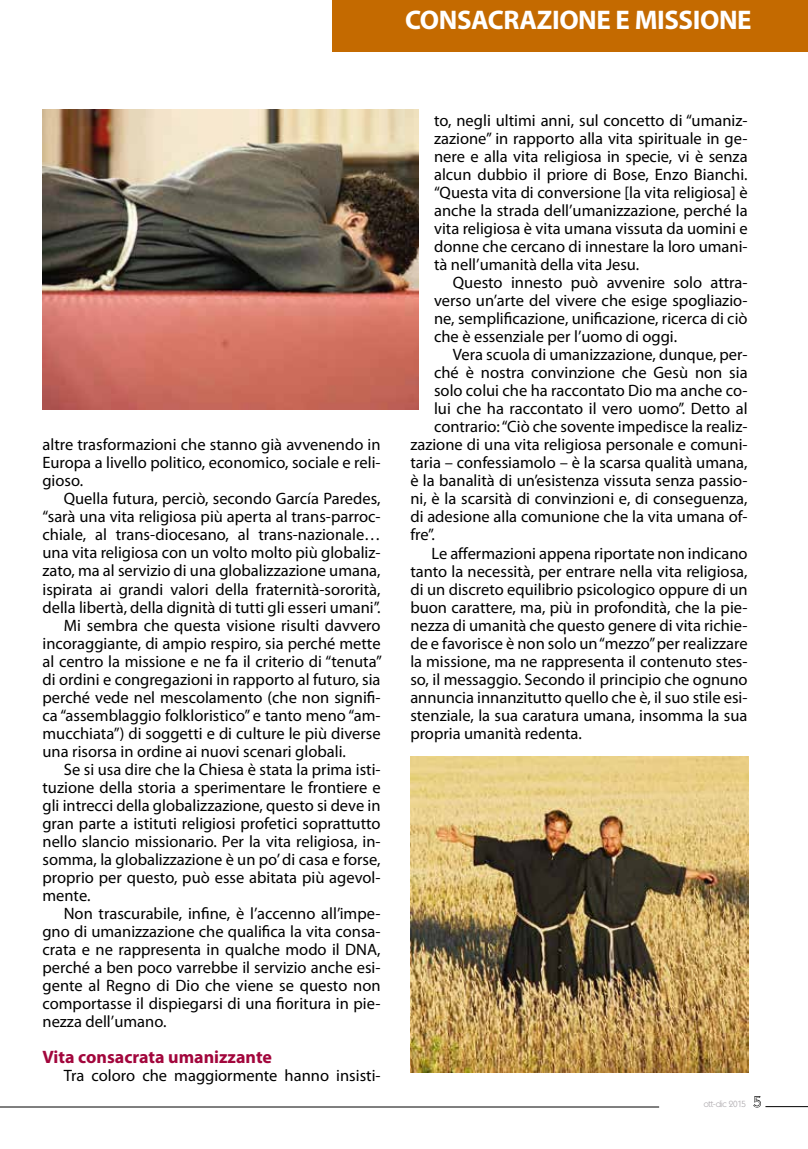
<style>
.page{position:relative;width:808px;height:1149px;background:#fff}
.page>*{position:absolute;margin:0;border:0;box-sizing:border-box;transform-origin:0 0}
.t1{font:700 27px "Myriad Pro";letter-spacing:-.015em;color:#fff}
.t2{font:700 18px "Myriad Pro";color:#a2063c}
.t3{font:16.5px/18px "Myriad Pro";color:#000;text-align:justify}
.t4{font:9px "ITC Kabel Std";letter-spacing:-.03em;color:#aba7ab}
.s1{font-size:15px;color:#fff}
</style>
<div class="page">
<img style="left:43px;top:109px;width:375px;height:301px">
<img style="left:410px;top:756px;width:338px;height:315px">
<hr style="left:0;top:1106px;width:659px;height:1px;background:#000">
<hr style="left:765px;top:1105px;width:43px;height:1px;background:#000">
<svg style="left:753px;top:1096px;width:8px;height:11px"></svg>
<div style="left:333px;top:0;width:475px;height:51px;background:#c46a00"></div>
<h1 class="t1" style="left:405px;top:3px;width:348px">CONSACRAZIONE E MISSIONE</h1>
<p class="t3" style="left:43px;top:435px;width:340px">altre trasformazioni che stanno già avvenendo in Europa a livello politico, economico, sociale e reli&shy;gioso.</p>
<p class="t3" style="left:64px;top:489px;width:318px">Quella futura, perciò, secondo García Paredes,</p>
<p class="t3" style="left:43px;top:507px;width:340px">“sarà una vita religiosa più aperta al trans-parroc-</p>
<p class="t3" style="left:43px;top:525px;width:340px">chiale, al trans-diocesano, al trans-nazionale…</p>
<p class="t3" style="left:43px;top:543px;width:340px">una vita religiosa con un volto molto più globaliz-</p>
<p class="t3" style="left:43px;top:561px;width:340px">zato, ma al servizio di una globalizzazione umana,</p>
<p class="t3" style="left:43px;top:579px;width:340px">ispirata ai grandi valori della fraternità-sororità,</p>
<p class="t3" style="left:43px;top:597px;width:340px">della libertà, della dignità di tutti gli esseri umani”.</p>
<p class="t3" style="left:64px;top:615px;width:318px">Mi sembra che questa visione risulti davvero</p>
<p class="t3" style="left:43px;top:633px;width:340px">incoraggiante, di ampio respiro, sia perché mette</p>
<p class="t3" style="left:43px;top:651px;width:341px">al centro la missione e ne fa il criterio di “tenuta”</p>
<p class="t3" style="left:43px;top:669px;width:340px">di ordini e congregazioni in rapporto al futuro, sia</p>
<p class="t3" style="left:43px;top:687px;width:340px">perché vede nel mescolamento (che non signifi-</p>
<p class="t3" style="left:43px;top:705px;width:340px">ca “assemblaggio folkloristico” e tanto meno “am-</p>
<p class="t3" style="left:43px;top:723px;width:340px">mucchiata”) di soggetti e di culture le più diverse</p>
<p class="t3" style="left:43px;top:741px;width:305px">una risorsa in ordine ai nuovi scenari globali.</p>
<p class="t3" style="left:64px;top:759px;width:318px">Se si usa dire che la Chiesa è stata la prima isti-</p>
<p class="t3" style="left:43px;top:777px;width:340px">tuzione della storia a sperimentare le frontiere e</p>
<p class="t3" style="left:43px;top:795px;width:339px">gli intrecci della globalizzazione, questo si deve in</p>
<p class="t3" style="left:43px;top:813px;width:340px">gran parte a istituti religiosi profetici soprattutto</p>
<p class="t3" style="left:43px;top:831px;width:340px">nello slancio missionario. Per la vita religiosa, in-</p>
<p class="t3" style="left:43px;top:849px;width:339px">somma, la globalizzazione è un po’ di casa e forse,</p>
<p class="t3" style="left:43px;top:867px;width:339px">proprio per questo, può esse abitata più agevol-</p>
<p class="t3" style="left:43px;top:885px;width:49px">mente.</p>
<p class="t3" style="left:64px;top:903px;width:318px">Non trascurabile, infine, è l’accenno all’impe-</p>
<p class="t3" style="left:43px;top:921px;width:340px">gno di umanizzazione che qualifica la vita consa-</p>
<p class="t3" style="left:43px;top:939px;width:340px">crata e ne rappresenta in qualche modo il DNA,</p>
<p class="t3" style="left:43px;top:957px;width:340px">perché a ben poco varrebbe il servizio anche esi-</p>
<p class="t3" style="left:43px;top:975px;width:340px">gente al Regno di Dio che viene se questo non</p>
<p class="t3" style="left:43px;top:993px;width:340px">comportasse il dispiegarsi di una fioritura in pie-</p>
<p class="t3" style="left:43px;top:1011px;width:125px">nezza dell’umano.</p>
<p class="t2" style="left:43px;top:1044px;width:231px">Vita consacrata umanizzante</p>
<p class="t3" style="left:64px;top:1065px;width:318px">Tra coloro che maggiormente hanno insisti-</p>
<p class="t3" style="left:434px;top:111px;width:315px">to, negli ultimi anni, sul concetto di “umaniz&shy;zazione” in rapporto alla vita spirituale in ge&shy;nere e alla vita religiosa in specie, vi è senza alcun dubbio il priore di Bose, Enzo Bianchi. “Questa vita di conversione [la vita religiosa] è anche la strada dell’umanizzazione, perché la vita religiosa è vita umana vissuta da uomini e donne che cercano di innestare la loro umani&shy;tà nell’umanità della vita Jesu.</p>
<p class="t3" style="left:434px;top:273px;width:315px;text-indent:19px">Questo innesto può avvenire solo attra&shy;verso un’arte del vivere che esige spogliazio&shy;ne, semplificazione, unificazione, ricerca di ciò che è essenziale per l’uomo di oggi.</p>
<p class="t3" style="left:453px;top:345px;width:296px">Vera scuola di umanizzazione, dunque, per-</p>
<p class="t3" style="left:434px;top:363px;width:315px">ché è nostra convinzione che Gesù non sia</p>
<p class="t3" style="left:434px;top:381px;width:315px">solo colui che ha raccontato Dio ma anche co-</p>
<p class="t3" style="left:434px;top:399px;width:315px">lui che ha raccontato il vero uomo”. Detto al</p>
<p class="t3" style="left:434px;top:417px;width:315px">contrario: “Ciò che sovente impedisce la realiz-</p>
<p class="t3" style="left:410px;top:435px;width:339px">zazione di una vita religiosa personale e comuni-</p>
<p class="t3" style="left:410px;top:453px;width:339px">taria – confessiamolo – è la scarsa qualità umana,</p>
<p class="t3" style="left:410px;top:471px;width:339px">è la banalità di un’esistenza vissuta senza passio-</p>
<p class="t3" style="left:410px;top:489px;width:339px">ni, è la scarsità di convinzioni e, di conseguenza,</p>
<p class="t3" style="left:410px;top:507px;width:339px">di adesione alla comunione che la vita umana of-</p>
<p class="t3" style="left:410px;top:525px;width:26px">fre”.</p>
<p class="t3" style="left:432px;top:543px;width:317px">Le affermazioni appena riportate non indicano</p>
<p class="t3" style="left:410px;top:561px;width:339px">tanto la necessità, per entrare nella vita religiosa,</p>
<p class="t3" style="left:410px;top:579px;width:339px">di un discreto equilibrio psicologico oppure di un</p>
<p class="t3" style="left:410px;top:597px;width:339px">buon carattere, ma, più in profondità, che la pie-</p>
<p class="t3" style="left:410px;top:615px;width:339px">nezza di umanità che questo genere di vita richie-</p>
<p class="t3" style="left:410px;top:633px;width:339px">de e favorisce è non solo un “mezzo” per realizzare</p>
<p class="t3" style="left:410px;top:651px;width:339px">la missione, ma ne rappresenta il contenuto stes-</p>
<p class="t3" style="left:410px;top:669px;width:339px">so, il messaggio. Secondo il principio che ognuno</p>
<p class="t3" style="left:410px;top:687px;width:339px">annuncia innanzitutto quello che è, il suo stile esi-</p>
<p class="t3" style="left:410px;top:705px;width:339px">stenziale, la sua caratura umana, insomma la sua</p>
<p class="t3" style="left:410px;top:723px;width:173px">propria umanità redenta.</p>
<p class="t4" style="left:704px;top:1098px;width:59px">ott-dic 2015 <span class="s1">5</span></p>
</div>
